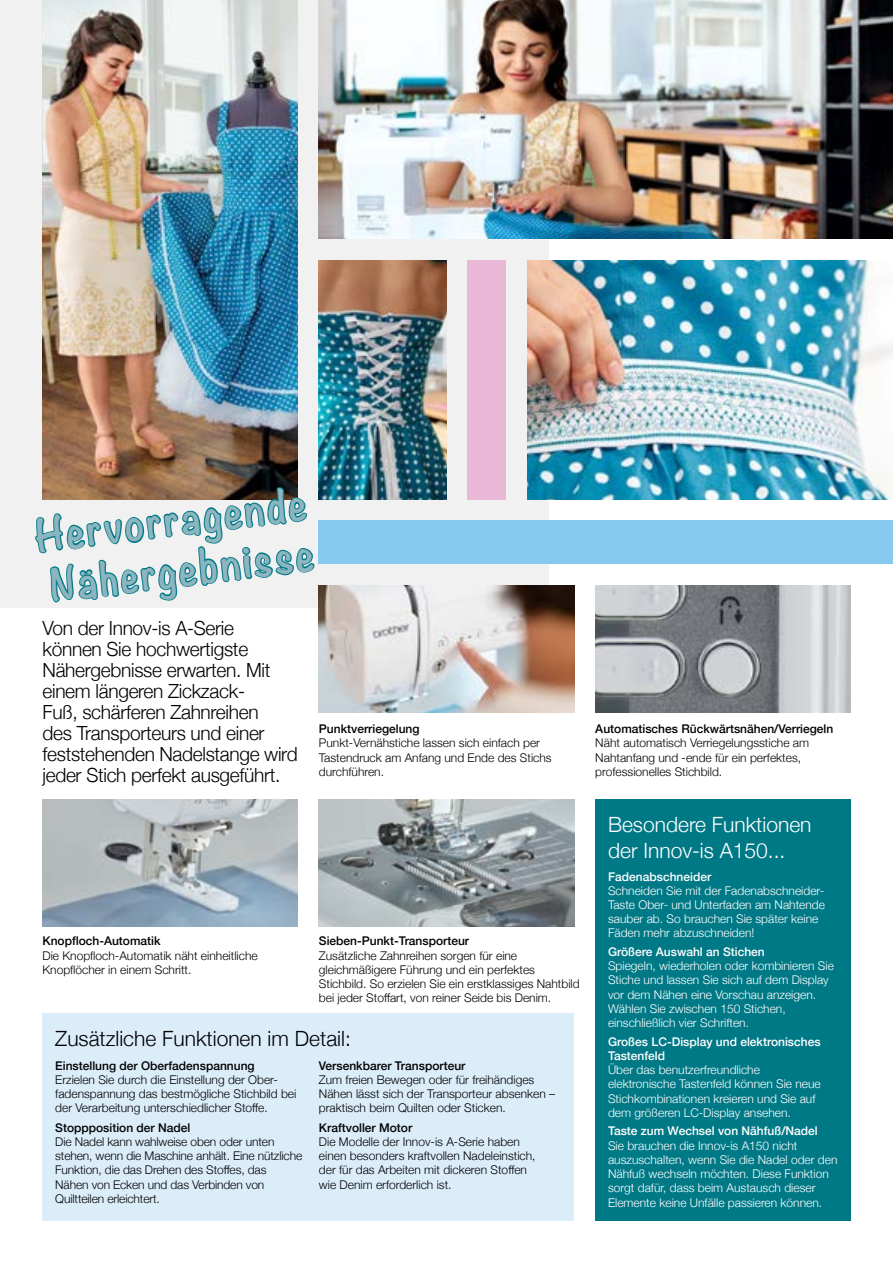
<style>
.page{position:relative;width:893px;height:1263px;background:#fff}
.page>*{position:absolute;margin:0;border:0;box-sizing:border-box;transform-origin:0 0}
.t1{font:700 40.5px/51px "Noteworthy";color:#8cb5bf;scale:.93 1}
.t2{font:300 21px/25.5px "Helvetica Neue";color:#fff}
.t3{font:300 21px "Helvetica Neue";color:#000}
.t4{font:300 19.5px/21px "Helvetica Neue";letter-spacing:-.015em;color:#000}
.t5{font:300 12px/14.2px "Helvetica Neue";color:#000}
.t6{font:300 12px/14.2px "Helvetica Neue";color:#fff}
.t7{font:500 12px "Helvetica Neue";color:#000}
.t8{font:500 12px/14.2px "Helvetica Neue";color:#fff}
</style>
<div class="page">
<div style="left:0;top:0;width:549px;height:607px;background:#f1f1f1"></div>
<img style="left:527px;top:260px;width:366px;height:239px">
<div style="left:468px;top:260px;width:38px;height:239px;background:#e9b8d7"></div>
<div style="left:319px;top:520px;width:574px;height:44px;background:#85c9ee"></div>
<img style="left:319px;top:260px;width:127px;height:239px">
<img style="left:319px;top:0;width:574px;height:239px">
<img style="left:43px;top:0;width:255px;height:445px">
<img style="left:319px;top:799px;width:255px;height:128px">
<img style="left:595px;top:585px;width:255px;height:128px">
<img style="left:319px;top:585px;width:255px;height:128px">
<div style="left:595px;top:799px;width:255px;height:421px;background:#007987"></div>
<svg style="left:31px;top:445px;width:285px;height:609px"></svg>
<div style="left:43px;top:1013px;width:531px;height:207px;background:#dcedfa"></div>
<h1 class="t1" style="left:31px;top:510px;width:297px;rotate:-7deg">Hervorragende<br>Nähergebnisse</h1>
<h3 class="t4" style="left:43px;top:617px;width:257px">Von der Innov-is A-Serie können Sie hochwertigste<br>Nähergebnisse erwarten. Mit einem längeren Zickzack-<br>Fuß, schärferen Zahnreihen<br>des Transporteurs und einer feststehenden Nadelstange wird jeder Stich perfekt ausgeführt.</h3>
<p class="t7" style="left:319px;top:719px;width:102px">Punktverriegelung</p>
<p class="t5" style="left:319px;top:735px;width:234px">Punkt-Vernähstiche lassen sich einfach per<br>Tastendruck am Anfang und Ende des Stichs durchführen.</p>
<p class="t7" style="left:43px;top:931px;width:120px">Knopfloch-Automatik</p>
<p class="t5" style="left:43px;top:947px;width:217px">Die Knopfloch-Automatik näht einheitliche<br>Knopflöcher in einem Schritt.</p>
<p class="t7" style="left:319px;top:931px;width:152px">Sieben-Punkt-Transporteur</p>
<p class="t5" style="left:319px;top:947px;width:262px">Zusätzliche Zahnreihen sorgen für eine gleichmäßigere Führung und ein perfektes Stichbild. So erzielen Sie ein erstklassiges Nahtbild bei jeder Stoffart, von reiner Seide bis Denim.</p>
<h2 class="t3" style="left:55px;top:1021px;width:297px">Zusätzliche Funktionen im Detail:</h2>
<p class="t7" style="left:55px;top:1056px;width:201px">Einstellung der Oberfadenspannung</p>
<p class="t5" style="left:55px;top:1071px;width:243px">Erzielen Sie durch die Einstellung der Ober&shy;fadenspannung das bestmögliche Stichbild bei der Verarbeitung unterschiedlicher Stoffe.</p>
<p class="t7" style="left:55px;top:1118px;width:137px">Stoppposition der Nadel</p>
<p class="t5" style="left:55px;top:1133px;width:248px">Die Nadel kann wahlweise oben oder unten stehen, wenn die Maschine anhält. Eine nützliche Funktion, die das Drehen des Stoffes, das Nähen von Ecken und das Verbinden von Quiltteilen erleichtert.</p>
<p class="t7" style="left:319px;top:1056px;width:148px">Versenkbarer Transporteur</p>
<p class="t5" style="left:319px;top:1071px;width:238px">Zum freien Bewegen oder für freihändiges<br>Nähen lässt sich der Transporteur absenken – praktisch beim Quilten oder Sticken.</p>
<p class="t7" style="left:319px;top:1117px;width:95px">Kraftvoller Motor</p>
<p class="t5" style="left:319px;top:1133px;width:218px">Die Modelle der Innov-is A-Serie haben einen besonders kraftvollen Nadeleinstich, der für das Arbeiten mit dickeren Stoffen wie Denim erforderlich ist.</p>
<p class="t7" style="left:595px;top:719px;width:240px">Automatisches Rückwärtsnähen/Verriegeln</p>
<p class="t5" style="left:595px;top:735px;width:215px">Näht automatisch Verriegelungsstiche am<br>Nahtanfang und -ende für ein perfektes, professionelles Stichbild.</p>
<h2 class="t2" style="left:608px;top:810px;width:205px">Besondere Funktionen der Innov-is A150...</h2>
<p class="t8" style="left:608px;top:868px;width:105px">Fadenabschneider</p>
<p class="t6" style="left:608px;top:882px;width:218px">Schneiden Sie mit der Fadenabschneider-Taste Ober- und Unterfaden am Nahtende sauber ab. So brauchen Sie später keine Fäden mehr abzuschneiden!</p>
<p class="t8" style="left:608px;top:944px;width:158px">Größere Auswahl an Stichen</p>
<p class="t6" style="left:608px;top:958px;width:227px">Spiegeln, wiederholen oder kombinieren Sie Stiche und lassen Sie sich auf dem Display vor dem Nähen eine Vorschau anzeigen.<br>Wählen Sie zwischen 150 Stichen, einschließlich vier Schriften.</p>
<p class="t8" style="left:608px;top:1033px;width:214px">Großes LC-Display und elektronisches<br>Tastenfeld</p>
<p class="t6" style="left:608px;top:1062px;width:214px">Über das benutzerfreundliche elektronische Tastenfeld können Sie neue Stichkombinationen kreieren und Sie auf dem größeren LC-Display ansehen.</p>
<p class="t8" style="left:608px;top:1123px;width:211px">Taste zum Wechsel von Nähfuß/Nadel</p>
<p class="t6" style="left:608px;top:1137px;width:231px">Sie brauchen die Innov-is A150 nicht auszuschalten, wenn Sie die Nadel oder den Nähfuß wechseln möchten. Diese Funktion sorgt dafür, dass beim Austausch dieser Elemente keine Unfälle passieren können.</p>
</div>
